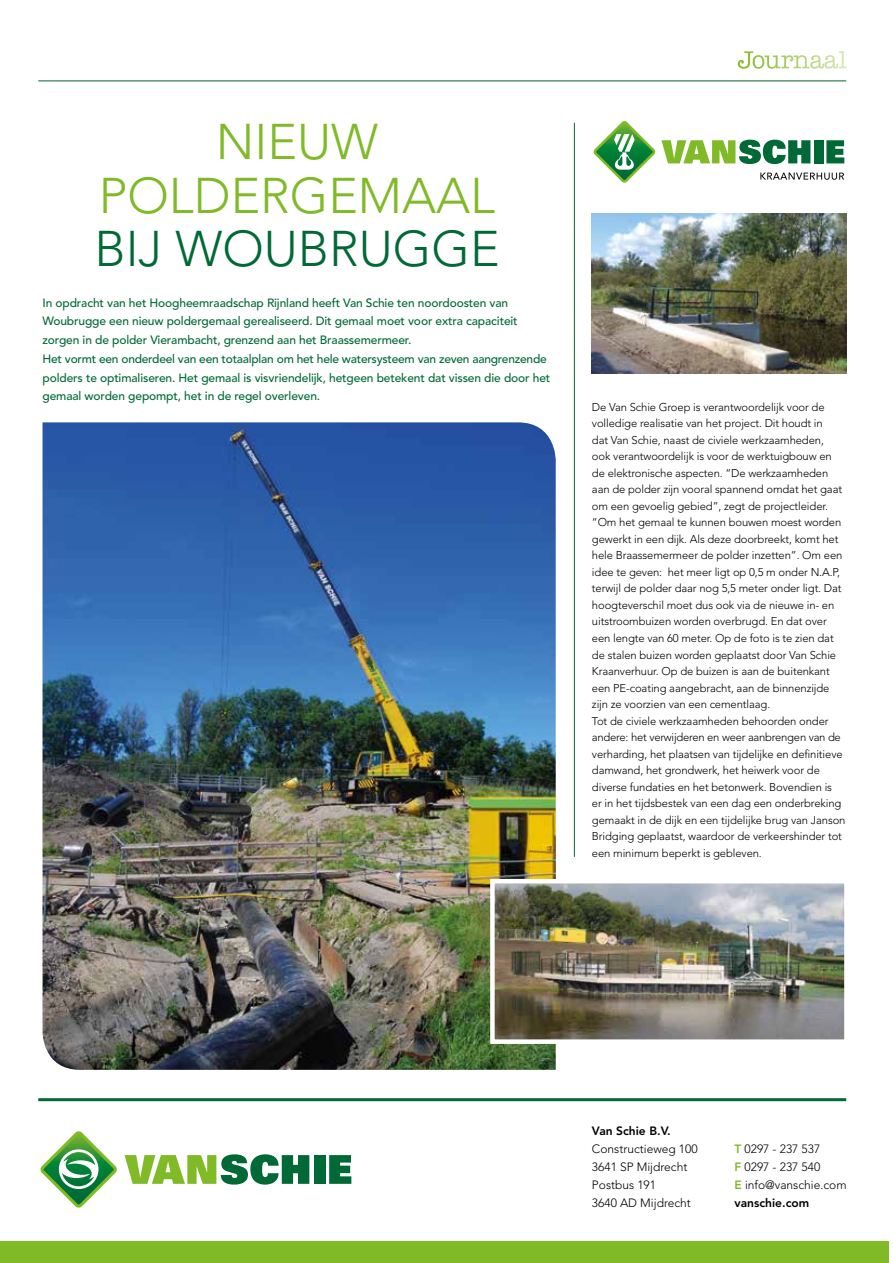
<style>
.page{position:relative;width:893px;height:1263px;background:#fff}
.page>*{position:absolute;margin:0;border:0;box-sizing:border-box;transform-origin:0 0}
.t1{font:300 49.8px/53.8px "Avenir";color:#80ba27;text-align:center}
.t2{font:300 49.8px "Avenir";color:#006935}
.t3{font:500 12px/18.8px "Avenir";letter-spacing:-.01em;color:#006935}
.t4{font:300 12px/18px "Avenir";color:#000}
.t5{font:800 12px "Avenir";color:#000}
.t6{font:300 11.25px/16.5px "Avenir";letter-spacing:-.01em;color:#000}
.s1{font-weight:800;color:#80ba27}
.s2{font-weight:800}
</style>
<div class="page">
<img style="left:592px;top:213px;width:254px;height:161px">
<hr style="left:38px;top:81px;width:808px;height:1px;background:#006935">
<div style="left:0;top:1242px;width:889px;height:21px;background:#80ba27"></div>
<hr style="left:38px;top:1098px;width:808px;height:3px;background:#006935">
<svg style="left:125px;top:1154px;width:184px;height:30px"></svg>
<div style="left:314px;top:1155px;width:11px;height:29px;background:#006935"></div>
<svg style="left:329px;top:1155px;width:22px;height:29px"></svg>
<svg style="left:41px;top:1131px;width:76px;height:76px"></svg>
<img style="left:43px;top:422px;width:513px;height:648px">
<svg style="left:661px;top:140px;width:149px;height:24px"></svg>
<div style="left:814px;top:140px;width:9px;height:23px;background:#006935"></div>
<svg style="left:826px;top:140px;width:18px;height:23px"></svg>
<svg style="left:594px;top:121px;width:61px;height:62px"></svg>
<svg style="left:760px;top:173px;width:84px;height:7px"></svg>
<svg style="left:738px;top:51px;width:108px;height:18px"></svg>
<hr style="left:574px;top:123px;width:1px;height:734px;background:#006935">
<img style="left:495px;top:884px;width:349px;height:155px">
<div style="left:490px;top:879px;width:359px;height:165px;border:4px solid #fff"></div>
<h1 class="t1" style="left:99px;top:115px;width:398px">NIEUW<br>POLDERGEMAAL</h1>
<h1 class="t2" style="left:94px;top:220px;width:407px">BIJ WOUBRUGGE</h1>
<p class="t3" style="left:43px;top:293px;width:509px">In opdracht van het Hoogheemraadschap Rijnland heeft Van Schie ten noordoosten van Woubrugge een nieuw poldergemaal gerealiseerd. Dit gemaal moet voor extra capaciteit zorgen in de polder Vierambacht, grenzend aan het Braassemermeer.<br>Het vormt een onderdeel van een totaalplan om het hele watersysteem van zeven aangrenzende polders te optimaliseren. Het gemaal is visvriendelijk, hetgeen betekent dat vissen die door het gemaal worden gepompt, het in de regel overleven.</p>
<p class="t6" style="left:592px;top:399px;width:255px">De Van Schie Groep is verantwoordelijk voor de volledige realisatie van het project. Dit houdt in<br>dat Van Schie, naast de civiele werkzaamheden,<br>ook verantwoordelijk is voor de werktuigbouw en de elektronische aspecten. “De werkzaamheden aan de polder zijn vooral spannend omdat het gaat om een gevoelig gebied”, zegt de projectleider. “Om het gemaal te kunnen bouwen moest worden gewerkt in een dijk. Als deze doorbreekt, komt het hele Braassemermeer de polder inzetten”. Om een idee te geven: het meer ligt op 0,5 m onder N.A.P, terwijl de polder daar nog 5,5 meter onder ligt. Dat hoogteverschil moet dus ook via de nieuwe in- en uitstroombuizen worden overbrugd. En dat over een lengte van 60 meter. Op de foto is te zien dat de stalen buizen worden geplaatst door Van Schie Kraanverhuur. Op de buizen is aan de buitenkant een PE-coating aangebracht, aan de binnenzijde zijn ze voorzien van een cementlaag.<br>Tot de civiele werkzaamheden behoorden onder andere: het verwijderen en weer aanbrengen van de verharding, het plaatsen van tijdelijke en definitieve damwand, het grondwerk, het heiwerk voor de diverse fundaties en het betonwerk. Bovendien is<br>er in het tijdsbestek van een dag een onderbreking gemaakt in de dijk en een tijdelijke brug van Janson Bridging geplaatst, waardoor de verkeershinder tot een minimum beperkt is gebleven.</p>
<p class="t5" style="left:592px;top:1124px;width:80px">Van Schie B.V.</p>
<p class="t4" style="left:592px;top:1140px;width:107px">Constructieweg 100<br>3641 SP Mijdrecht<br>Postbus 191<br>3640 AD Mijdrecht</p>
<p class="t4" style="left:734px;top:1140px;width:114px"><span class="s1">T</span> 0297 - 237 537<br><span class="s1">F</span> 0297 - 237 540<br><span class="s1">E</span> info@vanschie.com <span class="s2">vanschie.com</span></p>
</div>
